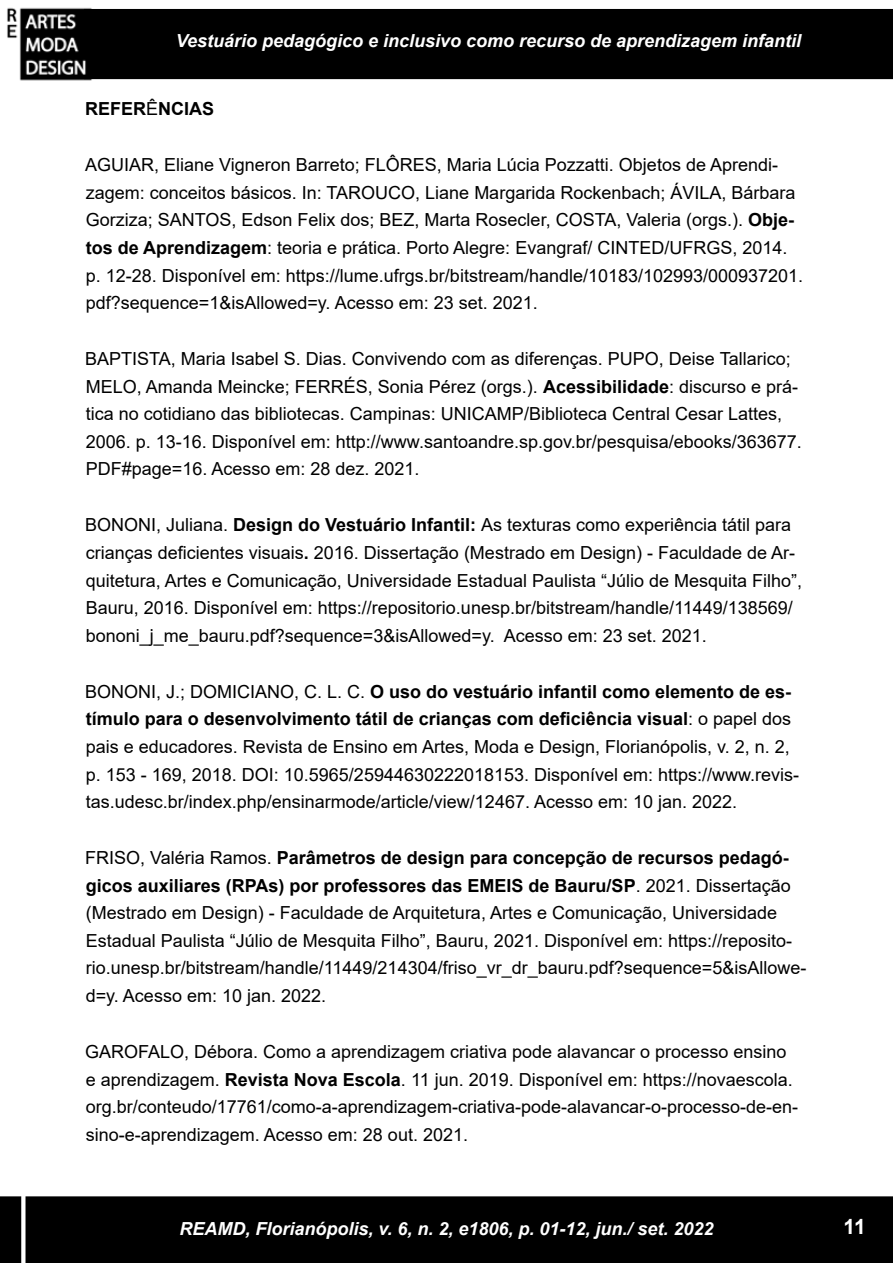
<style>
.page{position:relative;width:893px;height:1263px;background:#fff}
.page>*{position:absolute;margin:0;border:0;box-sizing:border-box;transform-origin:0 0}
.t1{font:700 21px "Arial";color:#fff}
.t2{font:18px/27.6px "Arial";color:#000}
.t3{font:italic 700 18px "Arial";color:#fff}
.t4{font:700 18px "Arial";color:#000}
.s1{font-weight:400}
.s2{font-weight:700}
</style>
<div class="page">
<div style="left:85px;top:10px;width:807px;height:68px;background:#000"></div>
<div style="left:84px;top:9px;width:809px;height:70px;border:2px solid #000"></div>
<img style="left:7px;top:7px;width:93px;height:74px">
<div style="left:1px;top:1197px;width:891px;height:65px;background:#000"></div>
<div style="left:0;top:1196px;width:893px;height:67px;border:2px solid #000"></div>
<div style="left:21px;top:383px;width:5px;height:880px;background:#fff"></div>
<p class="t3" style="left:176px;top:29px;width:627px">Vestuário pedagógico e inclusivo como recurso de aprendizagem infantil</p>
<p class="t4" style="left:85px;top:96px;width:131px">REFER<span class="s1">Ê</span>NCIAS</p>
<p class="t2" style="left:85px;top:151px;width:720px">AGUIAR, Eliane Vigneron Barreto; FLÔRES, Maria Lúcia Pozzatti. Objetos de Aprendi&shy;zagem: conceitos básicos. In: TAROUCO, Liane Margarida Rockenbach; ÁVILA, Bárbara Gorziza; SANTOS, Edson Felix dos; BEZ, Marta Rosecler, COSTA, Valeria (orgs.). <span class="s2">Obje&shy;tos de Aprendizagem</span>: teoria e prática. Porto Alegre: Evangraf/ CINTED/UFRGS, 2014. p. 12-28. Disponível em: https://lume.ufrgs.br/bitstream/handle/10183/102993/000937201. pdf?sequence=1&amp;isAllowed=y. Acesso em: 23 set. 2021.</p>
<p class="t2" style="left:85px;top:345px;width:718px">BAPTISTA, Maria Isabel S. Dias. Convivendo com as diferenças. PUPO, Deise Tallarico; MELO, Amanda Meincke; FERRÉS, Sonia Pérez (orgs.). <span class="s2">Acessibilidade</span>: discurso e prá&shy;tica no cotidiano das bibliotecas. Campinas: UNICAMP/Biblioteca Central Cesar Lattes, 2006. p. 13-16. Disponível em: http://www.santoandre.sp.gov.br/pesquisa/ebooks/363677.<br>PDF#page=16. Acesso em: 28 dez. 2021.</p>
<p class="t2" style="left:85px;top:511px;width:719px">BONONI, Juliana. <span class="s2">Design do Vestuário Infantil:</span> As texturas como experiência tátil para crianças deficientes visuais<span class="s2">.</span> 2016. Dissertação (Mestrado em Design) - Faculdade de Ar&shy;quitetura, Artes e Comunicação, Universidade Estadual Paulista “Júlio de Mesquita Filho”, Bauru, 2016. Disponível em: https://repositorio.unesp.br/bitstream/handle/11449/138569/ bononi_j_me_bauru.pdf?sequence=3&amp;isAllowed=y. Acesso em: 23 set. 2021.</p>
<p class="t2" style="left:85px;top:677px;width:716px">BONONI, J.; DOMICIANO, C. L. C. <span class="s2">O uso do vestuário infantil como elemento de es&shy;tímulo para o desenvolvimento tátil de crianças com deficiência visual</span>: o papel dos pais e educadores. Revista de Ensino em Artes, Moda e Design, Florianópolis, v. 2, n. 2, p. 153 - 169, 2018. DOI: 10.5965/25944630222018153. Disponível em: https://www.revis&shy;tas.udesc.br/index.php/ensinarmode/article/view/12467. Acesso em: 10 jan. 2022.</p>
<p class="t2" style="left:85px;top:844px;width:723px">FRISO, Valéria Ramos. <span class="s2">Parâmetros de design para concepção de recursos pedagó&shy;gicos auxiliares (RPAs) por professores das EMEIS de Bauru/SP</span>. 2021. Dissertação (Mestrado em Design) - Faculdade de Arquitetura, Artes e Comunicação, Universidade Estadual Paulista “Júlio de Mesquita Filho”, Bauru, 2021. Disponível em: https://reposito&shy;rio.unesp.br/bitstream/handle/11449/214304/friso_vr_dr_bauru.pdf?sequence=5&amp;isAllowe&shy;d=y. Acesso em: 10 jan. 2022.</p>
<p class="t2" style="left:85px;top:1038px;width:715px">GAROFALO, Débora. Como a aprendizagem criativa pode alavancar o processo ensino e aprendizagem. <span class="s2">Revista Nova Escola</span>. 11 jun. 2019. Disponível em: https://novaescola. org.br/conteudo/17761/como-a-aprendizagem-criativa-pode-alavancar-o-processo-de-en&shy;sino-e-aprendizagem. Acesso em: 28 out. 2021.</p>
<p class="t3" style="left:179px;top:1217px;width:536px">REAMD, Florianópolis, v. 6, n. 2, e1806, p. 01-12, jun./ set. 2022</p>
<p class="t1" style="left:844px;top:1211px;width:24px">11</p>
</div>
